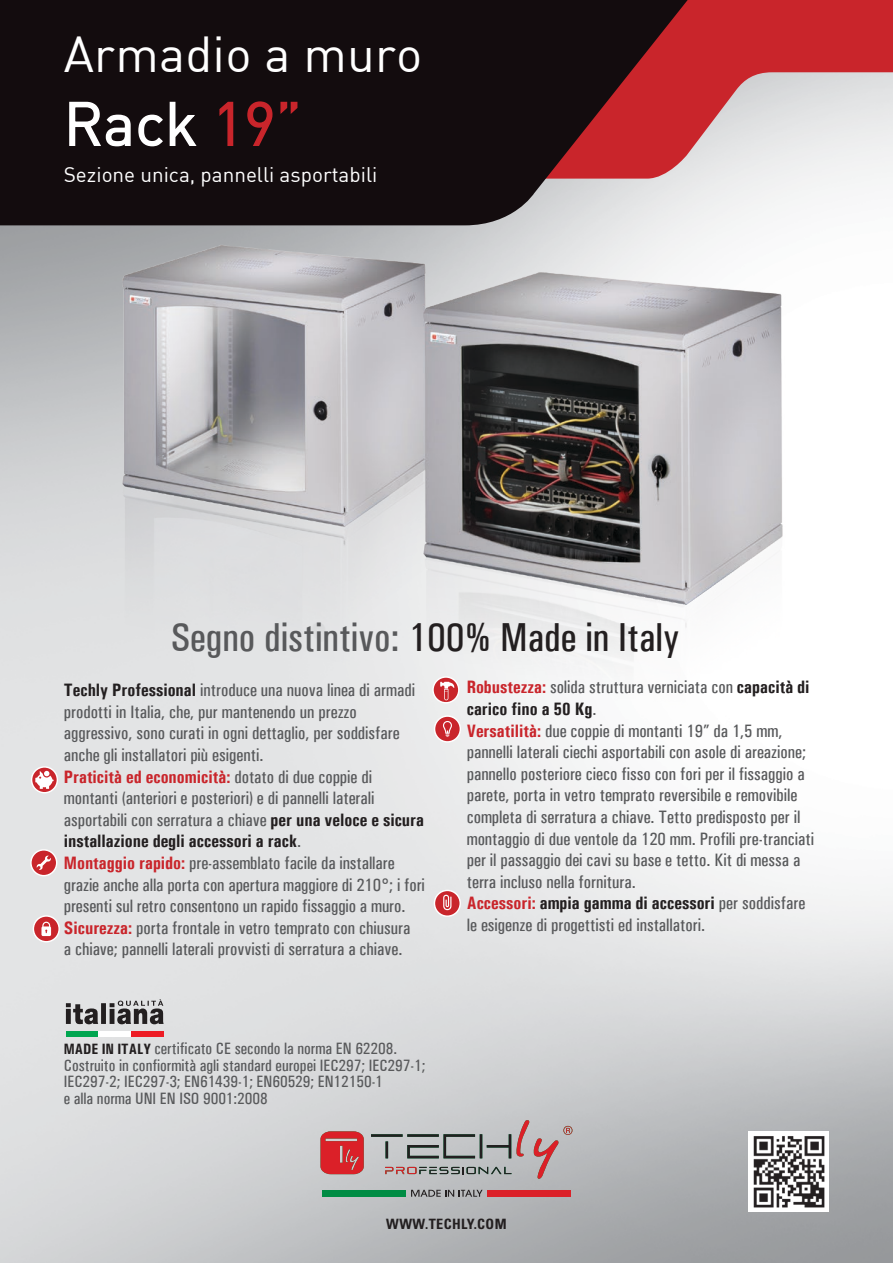
<style>
.page{position:relative;width:893px;height:1263px;background:#fff}
.page>*{position:absolute;margin:0;border:0;box-sizing:border-box;transform-origin:0 0}
.t1{font:60px "DIN";letter-spacing:.005em;color:#fff}
.t2{font:49.5px "DIN";letter-spacing:.005em;color:#fff}
.t3{font:500 condensed 40.5px "Univers";color:#58595b}
.t4{font:20.7px "DIN";color:#fff}
.t5{font:500 condensed 18px/21.6px "Univers";color:#58595b}
.t6{font:500 condensed 16.5px/16.5px "Univers";color:#58595b}
.t7{font:700 condensed 14.25px "Univers LT Std";letter-spacing:.03em;color:#231f20}
.s1{color:#c9252b}
.s2{color:#231f20}
.s3{font-weight:700;color:#231f20}
.s4{font-weight:700;color:#c9252b}
.s5{font-weight:700;font-size:15px;color:#231f20}
</style>
<div class="page">
<img style="left:0;top:179px;width:893px;height:1084px">
<svg style="left:699px;top:0;width:194px;height:179px;background:#d78d91"></svg>
<svg style="left:0;top:0;width:699px;height:225px;background:#2f1a1c"></svg>
<svg style="left:68px;top:101px;width:63px;height:46px;background:#464042"></svg>
<svg style="left:137px;top:101px;width:61px;height:46px;background:#393335"></svg>
<svg style="left:219px;top:101px;width:15px;height:46px"></svg>
<svg style="left:246px;top:101px;width:27px;height:46px"></svg>
<svg style="left:279px;top:101px;width:19px;height:13px"></svg>
<img style="left:66px;top:224px;width:761px;height:519px">
<img style="left:748px;top:1131px;width:81px;height:81px">
<svg style="left:66px;top:999px;width:98px;height:25px;background:#898889"></svg>
<div style="left:66px;top:1031px;width:32px;height:6px;background:#00a650"></div>
<div style="left:131px;top:1031px;width:32px;height:6px;background:#ed1c24"></div>
<div style="left:98px;top:1031px;width:33px;height:6px;background:#fff"></div>
<hr style="left:371px;top:1134px;width:32px;height:3px;background:#231f20">
<svg style="left:385px;top:1120px;width:187px;height:59px;background:#b0aaab"></svg>
<svg style="left:320px;top:1131px;width:44px;height:43px;background:#d2393e"></svg>
<div style="left:322px;top:1190px;width:84px;height:7px;background:#008c44"></div>
<div style="left:487px;top:1190px;width:84px;height:7px;background:#db2028"></div>
<svg style="left:411px;top:1190px;width:72px;height:7px"></svg>
<svg style="left:33px;top:916px;width:26px;height:26px"></svg>
<div style="left:33px;top:915px;width:27px;height:27px;border:1px solid #fff;border-radius:50%"></div>
<svg style="left:41px;top:922px;width:10px;height:14px"></svg>
<svg style="left:32px;top:767px;width:25px;height:26px"></svg>
<div style="left:31px;top:766px;width:27px;height:27px;border:1px solid #fff;border-radius:50%"></div>
<svg style="left:35px;top:771px;width:19px;height:18px"></svg>
<svg style="left:433px;top:677px;width:26px;height:26px"></svg>
<div style="left:432px;top:676px;width:27px;height:27px;border:1px solid #fff;border-radius:50%"></div>
<svg style="left:440px;top:682px;width:15px;height:18px"></svg>
<svg style="left:434px;top:890px;width:26px;height:26px"></svg>
<div style="left:434px;top:890px;width:27px;height:27px;border:1px solid #fff;border-radius:50%"></div>
<svg style="left:443px;top:895px;width:8px;height:15px"></svg>
<svg style="left:435px;top:716px;width:25px;height:26px"></svg>
<div style="left:434px;top:715px;width:27px;height:28px;border:1px solid #fff;border-radius:50%"></div>
<svg style="left:443px;top:721px;width:9px;height:16px"></svg>
<svg style="left:31px;top:850px;width:26px;height:26px"></svg>
<div style="left:30px;top:849px;width:27px;height:27px;border:1px solid #fff;border-radius:50%"></div>
<svg style="left:36px;top:855px;width:15px;height:15px"></svg>
<h2 class="t2" style="left:64px;top:24px;width:360px">Armadio a muro</h2>
<h1 class="t1" style="left:64px;top:86px;width:240px">Rack <span class="s1">19”</span></h1>
<p class="t4" style="left:64px;top:161px;width:315px">Sezione unica, pannelli asportabili</p>
<h3 class="t3" style="left:171px;top:613px;width:510px">Segno distintivo: <span class="s2">100% Made in Italy</span></h3>
<p class="t5" style="left:64px;top:679px;width:363px"><span class="s3">Techly Professional</span> introduce una nuova linea di armadi prodotti in Italia, che, pur mantenendo un prezzo aggressivo, sono curati in ogni dettaglio, per soddisfare anche gli installatori più esigenti.<br><span class="s4">Praticità ed economicità:</span> dotato di due coppie di montanti (anteriori e posteriori) e di pannelli laterali asportabili con serratura a chiave <span class="s3">per una veloce e sicura installazione degli accessori a rack</span>.<br><span class="s4">Montaggio rapido:</span> pre-assemblato facile da installare grazie anche alla porta con apertura maggiore di 210°; i fori presenti sul retro consentono un rapido fissaggio a muro.<br><span class="s4">Sicurezza:</span> porta frontale in vetro temprato con chiusura<br>a chiave; pannelli laterali provvisti di serratura a chiave.</p>
<p class="t5" style="left:467px;top:676px;width:349px"><span class="s4">Robustezza:</span> solida struttura verniciata con <span class="s3">capacità di carico fino a 50 Kg</span>.<br><span class="s4">Versatilità:</span> due coppie di montanti 19” da 1,5 mm, pannelli laterali ciechi asportabili con asole di areazione; pannello posteriore cieco fisso con fori per il fissaggio a parete, porta in vetro temprato reversibile e removibile completa di serratura a chiave. Tetto predisposto per il montaggio di due ventole da 120 mm. Profili pre-tranciati per il passaggio dei cavi su base e tetto. Kit di messa a terra incluso nella fornitura.<br><span class="s4">Accessori:</span> <span class="s3">ampia gamma di accessori</span> per soddisfare le esigenze di progettisti ed installatori.</p>
<p class="t6" style="left:64px;top:1040px;width:363px"><span class="s5">MADE IN ITALY</span> certificato CE secondo la norma EN 62208.<br>Costruito in confiormità agli standard europei IEC297; IEC297-1; IEC297-2; IEC297-3; EN61439-1; EN60529; EN12150-1<br>e alla norma UNI EN ISO 9001:2008</p>
<p class="t7" style="left:386px;top:1215px;width:122px">WWW.TECHLY.COM</p>
</div>
